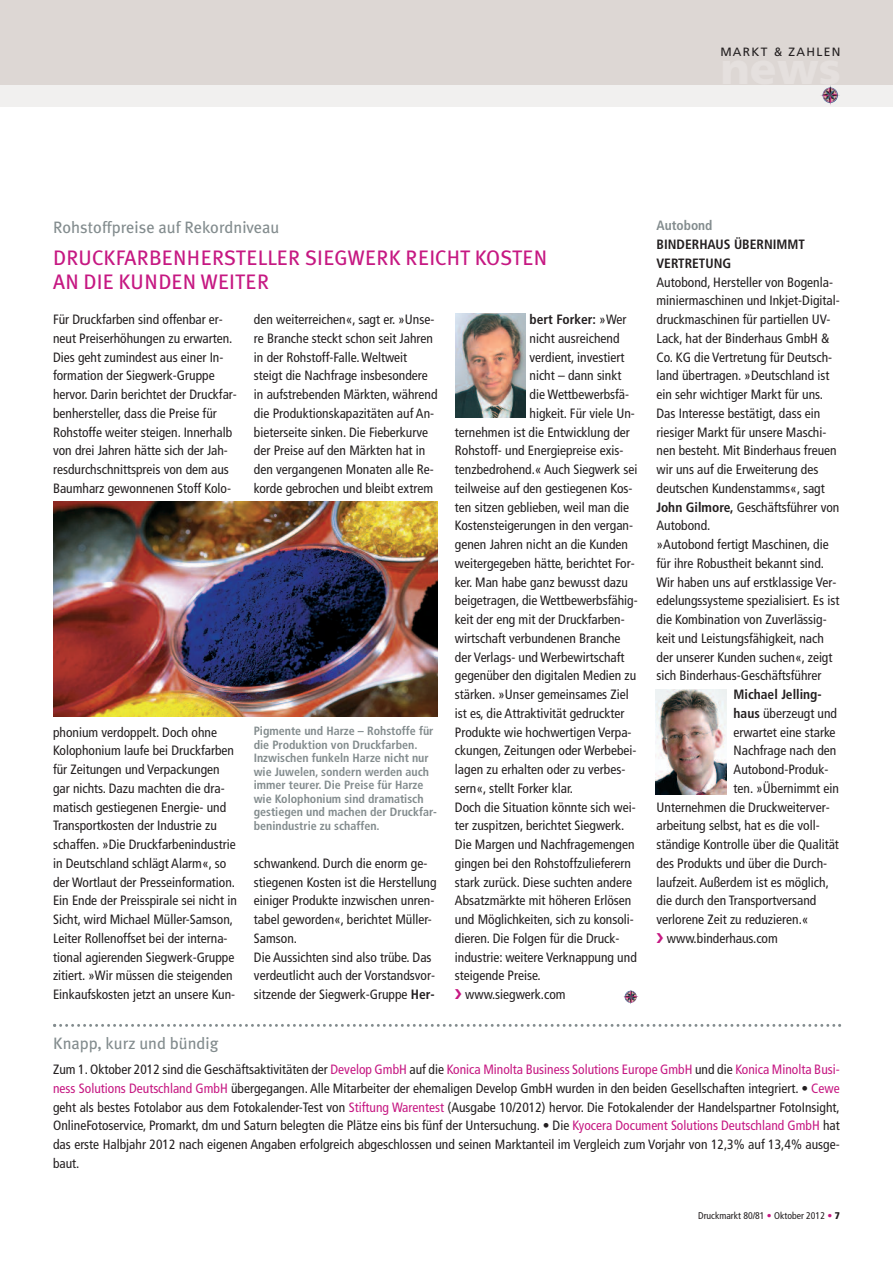
<style>
.page{position:relative;width:893px;height:1263px;background:#fff}
.page>*{position:absolute;margin:0;border:0;box-sizing:border-box;transform-origin:0 0}
.t1{font:21px/24px "Meta Plus";letter-spacing:.005em;color:#c61882}
.t2{font:16.5px "Meta Plus";color:#838c8e}
.t3{font:condensed 13.5px/18.8px "Frutiger";color:#231f20}
.t4{font:700 condensed 13.5px/18.8px "Frutiger";color:#231f20}
.t5{font:700 condensed 13.5px "Frutiger";color:#838c8e}
.t6{font:700 condensed 12px/13.5px "Frutiger";color:#838c8e}
.t7{font:12px "Frutiger";letter-spacing:.11em;color:#231f20}
.t8{font:condensed 9.75px "Frutiger";color:#231f20}
.s1{font-weight:700}
.s2{font-weight:400}
.s3{color:#c61882}
.s4{font-weight:900}
</style>
<div class="page">
<div style="left:0;top:0;width:893px;height:85px;background:#ddd7d4"></div>
<div style="left:0;top:85px;width:893px;height:21px;background:#f1f0ef"></div>
<svg style="left:831px;top:88px;width:9px;height:12px"></svg>
<svg style="left:53px;top:1024px;width:788px;height:3px"></svg>
<img style="left:53px;top:502px;width:385px;height:214px">
<img style="left:455px;top:314px;width:70px;height:104px">
<img style="left:656px;top:690px;width:70px;height:104px">
<svg style="left:623px;top:990px;width:13px;height:14px"></svg>
<svg style="left:631px;top:990px;width:7px;height:10px"></svg>
<p class="t7" style="left:720px;top:47px;width:122px">MARKT &amp; ZAHLEN</p>
<p class="t2" style="left:53px;top:218px;width:228px">Rohstoffpreise auf Rekordniveau</p>
<h1 class="t1" style="left:53px;top:246px;width:496px">DRUCKFARBENHERSTELLER SIEGWERK REICHT KOSTEN<br>AN DIE KUNDEN WEITER</h1>
<p class="t3" style="left:53px;top:311px;width:185px">Für Druckfarben sind offenbar er&shy;neut Preiserhöhungen zu erwarten.<br>Dies geht zumindest aus einer In&shy;formation der Siegwerk-Gruppe hervor. Darin berichtet der Druckfar&shy;benhersteller, dass die Preise für Rohstoffe weiter steigen. Innerhalb von drei Jahren hätte sich der Jah&shy;resdurchschnittspreis von dem aus Baumharz gewonnenen Stoff Kolo-</p>
<p class="t3" style="left:254px;top:311px;width:185px">den weiterreichen«, sagt er. »Unse&shy;re Branche steckt schon seit Jahren in der Rohstoff-Falle.Weltweit steigt die Nachfrage insbesondere in aufstrebenden Märkten, während die Produktionskapazitäten auf An&shy;bieterseite sinken. Die Fieberkurve der Preise auf den Märkten hat in den vergangenen Monaten alle Re&shy;korde gebrochen und bleibt extrem</p>
<p class="t3" style="left:53px;top:724px;width:185px">phonium verdoppelt. Doch ohne Kolophonium laufe bei Druckfarben für Zeitungen und Verpackungen gar nichts. Dazu machten die dra&shy;matisch gestiegenen Energie- und Transportkosten der Industrie zu schaffen. »Die Druckfarbenindustrie in Deutschland schlägt Alarm«, so der Wortlaut der Presseinformation.<br>Ein Ende der Preisspirale sei nicht in Sicht, wird Michael Müller-Samson, Leiter Rollenoffset bei der interna&shy;tional agierenden Siegwerk-Gruppe zitiert. »Wir müssen die steigenden Einkaufskosten jetzt an unsere Kun-</p>
<p class="t6" style="left:254px;top:725px;width:185px">Pigmente und Harze – Rohstoffe für die Produktion von Druckfarben.<br>Inzwischen funkeln Harze nicht nur wie Juwelen, sondern werden auch immer teurer. Die Preise für Harze wie Kolophonium sind dramatisch gestiegen und machen der Druckfar&shy;benindustrie zu schaffen.</p>
<p class="t3" style="left:254px;top:855px;width:184px">schwankend. Durch die enorm ge&shy;stiegenen Kosten ist die Herstellung einiger Produkte inzwischen unren&shy;tabel geworden«, berichtet Müller-<br>Samson.<br>Die Aussichten sind also trübe. Das verdeutlicht auch der Vorstandsvor&shy;sitzende der Siegwerk-Gruppe <span class="s1">Her-</span></p>
<p class="t4" style="left:529px;top:311px;width:99px">bert Forker: <span class="s2">»Wer</span></p>
<p class="t3" style="left:529px;top:330px;width:91px">nicht ausreichend</p>
<p class="t3" style="left:529px;top:349px;width:96px">verdient, investiert</p>
<p class="t3" style="left:529px;top:367px;width:93px">nicht – dann sinkt</p>
<p class="t3" style="left:529px;top:386px;width:101px">die Wettbewerbsfä-</p>
<p class="t3" style="left:529px;top:405px;width:107px">higkeit. Für viele Un-</p>
<p class="t3" style="left:455px;top:424px;width:176px">ternehmen ist die Entwicklung der</p>
<p class="t3" style="left:455px;top:442px;width:170px">Rohstoff- und Energiepreise exis-</p>
<p class="t3" style="left:455px;top:461px;width:184px">tenzbedrohend.« Auch Siegwerk sei</p>
<p class="t3" style="left:455px;top:480px;width:179px">teilweise auf den gestiegenen Kos-</p>
<p class="t3" style="left:455px;top:499px;width:176px">ten sitzen geblieben, weil man die</p>
<p class="t3" style="left:455px;top:517px;width:180px">Kostensteigerungen in den vergan-</p>
<p class="t3" style="left:455px;top:536px;width:175px">genen Jahren nicht an die Kunden</p>
<p class="t3" style="left:455px;top:555px;width:181px">weitergegeben hätte, berichtet For-</p>
<p class="t3" style="left:455px;top:574px;width:174px">ker. Man habe ganz bewusst dazu</p>
<p class="t3" style="left:455px;top:592px;width:184px">beigetragen, die Wettbewerbsfähig-</p>
<p class="t3" style="left:455px;top:611px;width:171px">keit der eng mit der Druckfarben-</p>
<p class="t3" style="left:455px;top:630px;width:167px">wirtschaft verbundenen Branche</p>
<p class="t3" style="left:455px;top:649px;width:171px">der Verlags- und Werbewirtschaft</p>
<p class="t3" style="left:455px;top:667px;width:183px">gegenüber den digitalen Medien zu</p>
<p class="t3" style="left:455px;top:686px;width:175px">stärken. »Unser gemeinsames Ziel</p>
<p class="t3" style="left:455px;top:705px;width:171px">ist es, die Attraktivität gedruckter</p>
<p class="t3" style="left:455px;top:724px;width:178px">Produkte wie hochwertigen Verpa-</p>
<p class="t3" style="left:455px;top:742px;width:183px">ckungen, Zeitungen oder Werbebei-</p>
<p class="t3" style="left:455px;top:761px;width:172px">lagen zu erhalten oder zu verbes-</p>
<p class="t3" style="left:455px;top:780px;width:120px">sern«, stellt Forker klar.</p>
<p class="t3" style="left:455px;top:799px;width:182px">Doch die Situation könnte sich wei-</p>
<p class="t3" style="left:455px;top:817px;width:171px">ter zuspitzen, berichtet Siegwerk.</p>
<p class="t3" style="left:455px;top:836px;width:181px">Die Margen und Nachfragemengen</p>
<p class="t3" style="left:455px;top:855px;width:178px">gingen bei den Rohstoffzulieferern</p>
<p class="t3" style="left:455px;top:874px;width:179px">stark zurück. Diese suchten andere</p>
<p class="t3" style="left:455px;top:892px;width:178px">Absatzmärkte mit höheren Erlösen</p>
<p class="t3" style="left:455px;top:911px;width:180px">und Möglichkeiten, sich zu konsoli-</p>
<p class="t3" style="left:455px;top:930px;width:166px">dieren. Die Folgen für die Druck-</p>
<p class="t3" style="left:455px;top:949px;width:183px">industrie: weitere Verknappung und</p>
<p class="t3" style="left:455px;top:967px;width:87px">steigende Preise.</p>
<p class="t3" style="left:465px;top:986px;width:102px">www.siegwerk.com</p>
<p class="t5" style="left:657px;top:220px;width:57px">Autobond</p>
<p class="t4" style="left:657px;top:236px;width:150px">BINDERHAUS ÜBERNIMMT<br>VERTRETUNG</p>
<p class="t3" style="left:657px;top:274px;width:185px">Autobond, Hersteller von Bogenla&shy;miniermaschinen und Inkjet-Digital&shy;druckmaschinen für partiellen UV-Lack, hat der Binderhaus GmbH &amp; Co. KG die Vertretung für Deutsch&shy;land übertragen. »Deutschland ist ein sehr wichtiger Markt für uns.<br>Das Interesse bestätigt, dass ein riesiger Markt für unsere Maschi&shy;nen besteht. Mit Binderhaus freuen wir uns auf die Erweiterung des deutschen Kundenstamms«, sagt <span class="s1">John Gilmore,</span> Geschäftsführer von Autobond.<br>»Autobond fertigt Maschinen, die für ihre Robustheit bekannt sind.<br>Wir haben uns auf erstklassige Ver&shy;edelungssysteme spezialisiert. Es ist die Kombination von Zuverlässig&shy;keit und Leistungsfähigkeit, nach der unserer Kunden suchen«, zeigt sich Binderhaus-Geschäftsführer</p>
<p class="t4" style="left:734px;top:686px;width:90px">Michael Jelling-</p>
<p class="t3" style="left:734px;top:705px;width:105px"><span class="s1">haus</span> überzeugt und</p>
<p class="t3" style="left:734px;top:724px;width:103px">erwartet eine starke</p>
<p class="t3" style="left:734px;top:742px;width:104px">Nachfrage nach den</p>
<p class="t3" style="left:734px;top:761px;width:96px">Autobond-Produk-</p>
<p class="t3" style="left:734px;top:780px;width:107px">ten. »Übernimmt ein</p>
<p class="t3" style="left:657px;top:799px;width:175px">Unternehmen die Druckweiterver-</p>
<p class="t3" style="left:657px;top:817px;width:165px">arbeitung selbst, hat es die voll-</p>
<p class="t3" style="left:657px;top:836px;width:184px">ständige Kontrolle über die Qualität</p>
<p class="t3" style="left:657px;top:855px;width:172px">des Produkts und über die Durch-</p>
<p class="t3" style="left:657px;top:874px;width:174px">laufzeit. Außerdem ist es möglich,</p>
<p class="t3" style="left:657px;top:892px;width:161px">die durch den Transportversand</p>
<p class="t3" style="left:657px;top:911px;width:154px">verlorene Zeit zu reduzieren.«</p>
<p class="t3" style="left:667px;top:930px;width:112px">www.binderhaus.com</p>
<p class="t2" style="left:53px;top:1034px;width:167px">Knapp, kurz und bündig</p>
<p class="t3" style="left:53px;top:1061px;width:788px;text-align:justify">Zum 1. Oktober 2012 sind die Geschäftsaktivitäten der <span class="s3">Develop GmbH</span> auf die <span class="s3">Konica Minolta Business Solutions Europe GmbH</span> und die <span class="s3">Konica Minolta Busi&shy;ness Solutions Deutschland GmbH</span> übergegangen. Alle Mitarbeiter der ehemaligen Develop GmbH wurden in den beiden Gesellschaften integriert. • <span class="s3">Cewe </span>geht als bestes Fotolabor aus dem Fotokalender-Test von <span class="s3">Stiftung Warentest</span> (Ausgabe 10/2012) hervor. Die Fotokalender der Handelspartner FotoInsight, OnlineFotoservice, Promarkt, dm und Saturn belegten die Plätze eins bis fünf der Untersuchung. • Die <span class="s3">Kyocera Document Solutions Deutschland GmbH</span> hat das erste Halbjahr 2012 nach eigenen Angaben erfolgreich abgeschlossen und seinen Marktanteil im Vergleich zum Vorjahr von 12,3% auf 13,4% ausge&shy;baut.</p>
<p class="t8" style="left:698px;top:1212px;width:143px">Druckmarkt 80/81 <span class="s3">•</span> Oktober 2012 <span class="s3">•</span> <span class="s4">7</span></p>
</div>
